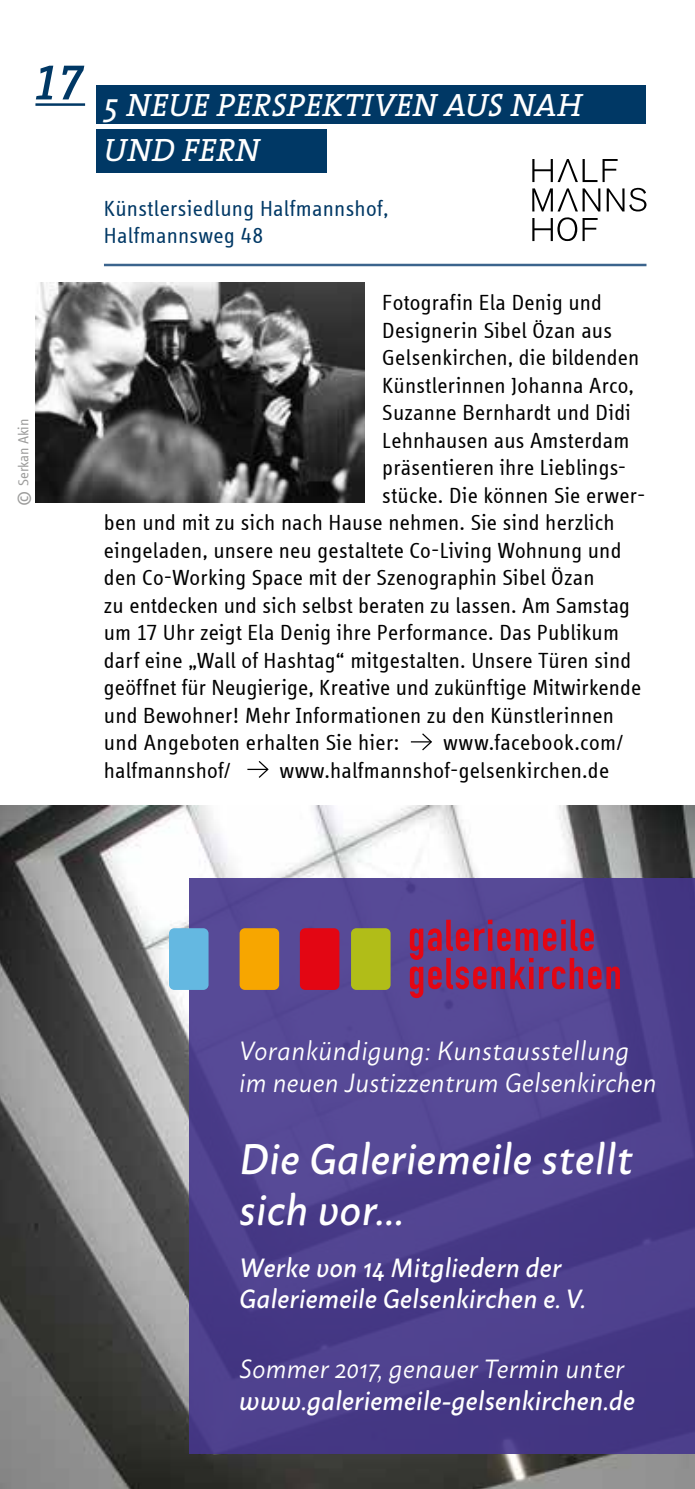
<style>
.page{position:relative;width:695px;height:1489px;background:#fff}
.page>*{position:absolute;margin:0;border:0;box-sizing:border-box;transform-origin:0 0}
.t1{font:italic 50px "The Serif Semi Bold Caps";color:#003865}
.t2{font:italic 500 42.5px/51px "Macho";letter-spacing:.01em;color:#fff}
.t3{font:italic 32.5px/45px "The Serif";letter-spacing:.01em;color:#fff}
.t4{font:italic 26.25px/31.5px "Macho";letter-spacing:.01em;color:#fff}
.t5{font:italic 500 26.25px/31.5px "Macho";letter-spacing:.01em;color:#fff}
.t6{font:22.5px "Info Display Offc";letter-spacing:.01em;color:#000}
.t7{font:22.5px/27.5px "Info Display Offc";letter-spacing:.015em;color:#003865}
.t8{font:15px "Info Display Offc";letter-spacing:-.01em;color:#9d9d9c}
.s1{font-size:20px}
</style>
<div class="page">
<div style="left:96px;top:129px;width:230px;height:43px;background:#003865"></div>
<div style="left:96px;top:85px;width:550px;height:39px;background:#003865"></div>
<svg style="left:411px;top:733px;width:21px;height:18px"></svg>
<hr style="left:247px;top:768px;width:21px;height:2px;background:#000">
<svg style="left:257px;top:761px;width:12px;height:17px"></svg>
<img style="left:35px;top:283px;width:329px;height:219px">
<hr style="left:35px;top:103px;width:50px;height:3px;background:#003865">
<hr style="left:104px;top:264px;width:542px;height:2px;background:#3b648d">
<svg style="left:532px;top:159px;width:85px;height:23px"></svg>
<svg style="left:532px;top:188px;width:68px;height:23px"></svg>
<svg style="left:606px;top:188px;width:40px;height:23px"></svg>
<svg style="left:532px;top:217px;width:65px;height:24px"></svg>
<img style="left:0;top:805px;width:694px;height:683px">
<div style="left:189px;top:878px;width:505px;height:575px;background:linear-gradient(to right,#524592,#4a3c89)"></div>
<svg style="left:410px;top:919px;width:209px;height:79px;background:#7f336d"></svg>
<div style="left:300px;top:928px;width:39px;height:61px;background:#e30613;border-radius:5px"></div>
<div style="left:169px;top:928px;width:39px;height:61px;background:#64b8e1;border-radius:5px"></div>
<div style="left:351px;top:928px;width:39px;height:61px;background:#b1bd18;border-radius:5px"></div>
<div style="left:239px;top:928px;width:40px;height:61px;background:#f7a600;border-radius:5px"></div>
<h1 class="t1" style="left:35px;top:41px;width:47px">17</h1>
<p class="t8" style="left:16px;top:505px;width:88px;rotate:-90deg"><span class="s1">©</span> Serkan Akin</p>
<h3 class="t3" style="left:104px;top:81px;width:479px">5 NEUE PERSPEKTIVEN AUS NAH<br>UND FERN</h3>
<p class="t7" style="left:104px;top:195px;width:286px">Künstlersiedlung Halfmannshof,<br>Halfmannsweg 48</p>
<p class="t6" style="left:382px;top:291px;width:221px">Fotografin Ela Denig und</p>
<p class="t6" style="left:382px;top:318px;width:231px">Designerin Sibel Özan aus</p>
<p class="t6" style="left:382px;top:346px;width:258px">Gelsenkirchen, die bildenden</p>
<p class="t6" style="left:382px;top:373px;width:253px">Künstlerinnen Johanna Arco,</p>
<p class="t6" style="left:382px;top:401px;width:250px">Suzanne Bernhardt und Didi</p>
<p class="t6" style="left:382px;top:428px;width:248px">Lehnhausen aus Amsterdam</p>
<p class="t6" style="left:382px;top:456px;width:245px">präsentieren ihre Lieblings-</p>
<p class="t6" style="left:382px;top:483px;width:265px">stücke. Die können Sie erwer-</p>
<p class="t6" style="left:104px;top:511px;width:512px">ben und mit zu sich nach Hause nehmen. Sie sind herzlich</p>
<p class="t6" style="left:104px;top:538px;width:519px">eingeladen, unsere neu gestaltete Co-Living Wohnung und</p>
<p class="t6" style="left:104px;top:566px;width:492px">den Co-Working Space mit der Szenographin Sibel Özan</p>
<p class="t6" style="left:104px;top:593px;width:527px">zu entdecken und sich selbst beraten zu lassen. Am Samstag</p>
<p class="t6" style="left:104px;top:621px;width:516px">um 17 Uhr zeigt Ela Denig ihre Performance. Das Publikum</p>
<p class="t6" style="left:104px;top:648px;width:528px">darf eine „Wall of Hashtag“ mitgestalten. Unsere Türen sind</p>
<p class="t6" style="left:104px;top:675px;width:538px">geöffnet für Neugierige, Kreative und zukünftige Mitwirkende</p>
<p class="t6" style="left:104px;top:703px;width:511px">und Bewohner! Mehr Informationen zu den Künstlerinnen</p>
<p class="t6" style="left:104px;top:730px;width:297px">und Angeboten erhalten Sie hier:</p>
<p class="t6" style="left:443px;top:731px;width:181px">www.facebook.com/</p>
<p class="t6" style="left:104px;top:758px;width:128px">halfmannshof/</p>
<p class="t6" style="left:280px;top:758px;width:331px">www.halfmannshof-gelsenkirchen.de</p>
<p class="t4" style="left:239px;top:1032px;width:418px">Vorankündigung: Kunstausstellung im neuen Justizzentrum Gelsenkirchen</p>
<h2 class="t2" style="left:239px;top:1130px;width:395px">Die Galeriemeile stellt sich vor...</h2>
<p class="t5" style="left:239px;top:1249px;width:348px">Werke von 14 Mitgliedern der<br>Galeriemeile Gelsenkirchen e. V.</p>
<p class="t4" style="left:239px;top:1350px;width:386px">Sommer 2017, genauer Termin unter</p>
<p class="t5" style="left:239px;top:1382px;width:397px">www.galeriemeile-gelsenkirchen.de</p>
</div>
